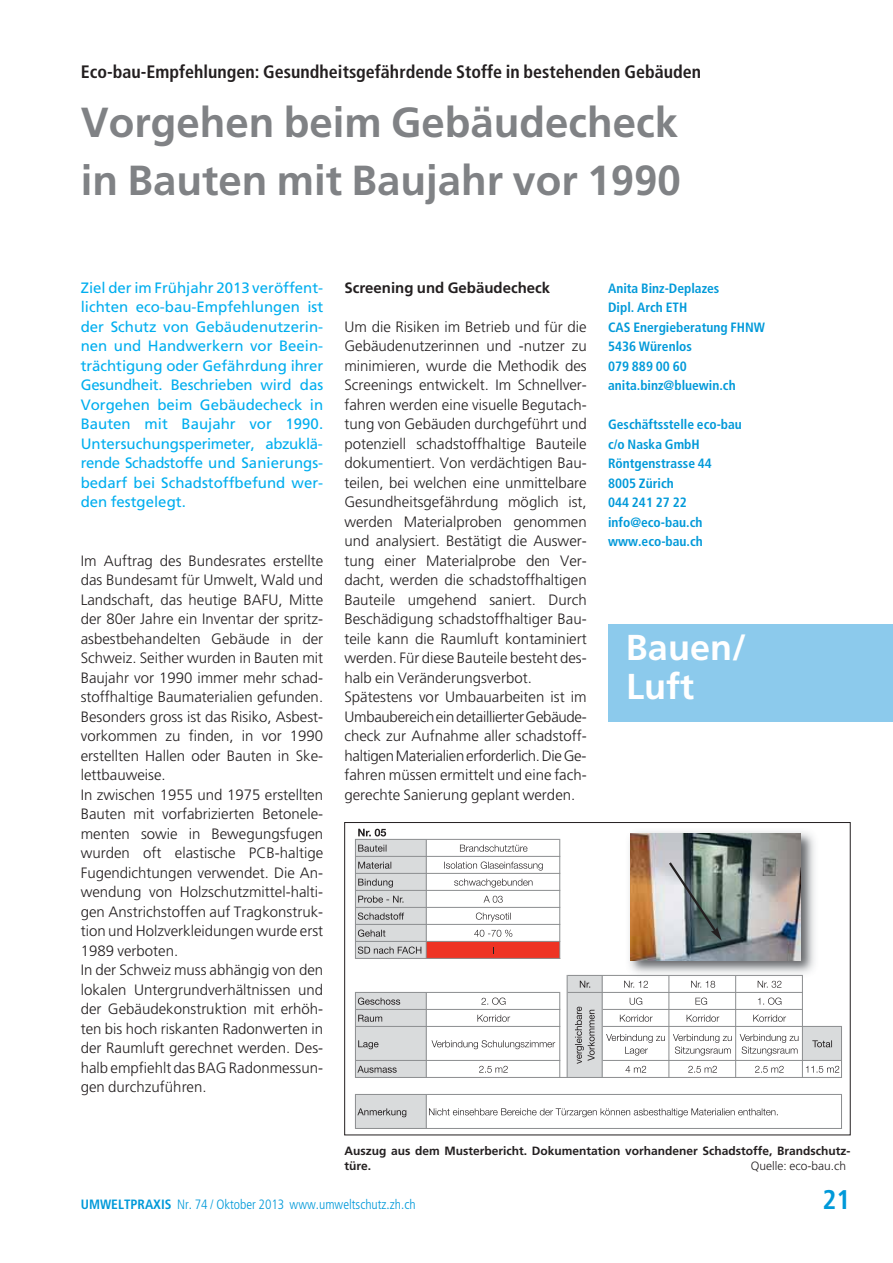
<style>
.page{position:relative;width:893px;height:1263px;background:#fff}
.page>*{position:absolute;margin:0;border:0;box-sizing:border-box;transform-origin:0 0}
.t1{font:700 42px/58.5px "Frutiger LT Std";color:#808285}
.t2{font:700 36px/39px "Frutiger LT Std";color:#fff}
.t3{font:700 condensed 27px "Frutiger LT Std";color:#0099d9}
.t4{font:700 condensed 18px "Frutiger LT Std";color:#231f20}
.t5{font:300 15px/19.5px "Frutiger LT Std";color:#231f20}
.t6{font:15px/19.5px "Frutiger LT Std";color:#00aeef;text-align:justify}
.t7{font:700 15px "Frutiger LT Std";color:#231f20}
.t8{font:700 condensed 13.5px/19.5px "Frutiger LT Std";color:#0099d9}
.t9{font:300 condensed 13.5px "Frutiger LT Std";color:#0099d9}
.t10{font:700 12px/15px "Frutiger LT Std";color:#231f20}
.t11{font:300 12px "Frutiger LT Std";color:#231f20}
.s1{font-weight:700}
</style>
<div class="page">
<div style="left:608px;top:624px;width:285px;height:97px;background:#8ccaec"></div>
<img style="left:624px;top:831px;width:191px;height:153px">
<img style="left:631px;top:833px;width:169px;height:127px">
<svg style="left:667px;top:860px;width:55px;height:81px;background:#838f8e"></svg>
<div style="left:355px;top:839px;width:71px;height:120px;background:#d9dbdc"></div>
<div style="left:426px;top:941px;width:134px;height:18px;background:#ee3324"></div>
<div style="left:567px;top:975px;width:35px;height:18px;background:#d9dbdc"></div>
<div style="left:355px;top:992px;width:71px;height:69px;background:#d9dbdc"></div>
<div style="left:567px;top:992px;width:35px;height:69px;background:#d9dbdc"></div>
<div style="left:802px;top:1026px;width:40px;height:35px;background:#d9dbdc"></div>
<div style="left:355px;top:1060px;width:71px;height:18px;background:#d9dbdc"></div>
<div style="left:567px;top:1060px;width:35px;height:18px;background:#d9dbdc"></div>
<div style="left:355px;top:1094px;width:71px;height:35px;background:#d9dbdc"></div>
<svg style="left:358px;top:829px;width:28px;height:7px"></svg>
<svg style="left:358px;top:845px;width:28px;height:7px"></svg>
<svg style="left:358px;top:862px;width:33px;height:7px"></svg>
<svg style="left:358px;top:879px;width:35px;height:8px"></svg>
<svg style="left:358px;top:896px;width:45px;height:7px"></svg>
<svg style="left:358px;top:912px;width:46px;height:8px"></svg>
<svg style="left:358px;top:929px;width:27px;height:8px"></svg>
<svg style="left:358px;top:946px;width:63px;height:8px"></svg>
<svg style="left:580px;top:981px;width:10px;height:6px"></svg>
<svg style="left:624px;top:981px;width:157px;height:7px"></svg>
<svg style="left:358px;top:997px;width:42px;height:8px"></svg>
<svg style="left:630px;top:997px;width:151px;height:8px"></svg>
<svg style="left:358px;top:1015px;width:24px;height:7px"></svg>
<svg style="left:620px;top:1015px;width:166px;height:7px"></svg>
<svg style="left:358px;top:1040px;width:20px;height:9px"></svg>
<svg style="left:606px;top:1034px;width:59px;height:21px"></svg>
<svg style="left:673px;top:1034px;width:59px;height:21px"></svg>
<svg style="left:740px;top:1034px;width:58px;height:21px"></svg>
<svg style="left:812px;top:1040px;width:20px;height:7px"></svg>
<svg style="left:357px;top:1066px;width:40px;height:7px"></svg>
<svg style="left:625px;top:1066px;width:214px;height:7px"></svg>
<svg style="left:357px;top:1108px;width:49px;height:9px"></svg>
<svg style="left:575px;top:1006px;width:20px;height:58px"></svg>
<svg style="left:429px;top:1108px;width:349px;height:9px"></svg>
<svg style="left:460px;top:845px;width:67px;height:7px"></svg>
<svg style="left:444px;top:861px;width:99px;height:9px"></svg>
<svg style="left:454px;top:879px;width:78px;height:8px"></svg>
<svg style="left:484px;top:896px;width:19px;height:7px"></svg>
<svg style="left:476px;top:912px;width:35px;height:9px"></svg>
<svg style="left:474px;top:929px;width:38px;height:8px"></svg>
<svg style="left:481px;top:997px;width:24px;height:8px"></svg>
<svg style="left:477px;top:1015px;width:33px;height:7px"></svg>
<svg style="left:431px;top:1040px;width:124px;height:9px"></svg>
<svg style="left:479px;top:1066px;width:29px;height:7px"></svg>
<hr style="left:355px;top:839px;width:1px;height:120px;background:#8d8f91">
<hr style="left:426px;top:840px;width:1px;height:119px;background:#8d8f91">
<hr style="left:559px;top:840px;width:1px;height:119px;background:#8d8f91">
<hr style="left:356px;top:992px;width:204px;height:1px;background:#8d8f91">
<hr style="left:356px;top:1009px;width:204px;height:1px;background:#8d8f91">
<hr style="left:356px;top:1026px;width:204px;height:1px;background:#8d8f91">
<hr style="left:356px;top:1060px;width:204px;height:1px;background:#8d8f91">
<hr style="left:355px;top:992px;width:1px;height:86px;background:#8d8f91">
<hr style="left:426px;top:993px;width:1px;height:85px;background:#8d8f91">
<hr style="left:841px;top:1027px;width:1px;height:51px;background:#8d8f91">
<hr style="left:355px;top:1094px;width:1px;height:35px;background:#8d8f91">
<hr style="left:426px;top:1095px;width:1px;height:34px;background:#8d8f91">
<hr style="left:559px;top:993px;width:1px;height:85px;background:#8d8f91">
<hr style="left:567px;top:975px;width:1px;height:103px;background:#8d8f91">
<hr style="left:602px;top:976px;width:1px;height:102px;background:#8d8f91">
<hr style="left:668px;top:976px;width:1px;height:102px;background:#8d8f91">
<hr style="left:735px;top:976px;width:1px;height:102px;background:#8d8f91">
<hr style="left:802px;top:976px;width:1px;height:102px;background:#8d8f91">
<hr style="left:841px;top:1095px;width:1px;height:34px;background:#8d8f91">
<hr style="left:356px;top:839px;width:204px;height:1px;background:#8d8f91">
<hr style="left:356px;top:856px;width:204px;height:1px;background:#8d8f91">
<hr style="left:356px;top:873px;width:204px;height:1px;background:#8d8f91">
<hr style="left:356px;top:890px;width:204px;height:1px;background:#8d8f91">
<hr style="left:356px;top:907px;width:204px;height:1px;background:#8d8f91">
<hr style="left:356px;top:924px;width:204px;height:1px;background:#8d8f91">
<hr style="left:356px;top:941px;width:204px;height:1px;background:#8d8f91">
<hr style="left:356px;top:958px;width:204px;height:1px;background:#8d8f91">
<hr style="left:568px;top:975px;width:235px;height:1px;background:#8d8f91">
<hr style="left:568px;top:992px;width:235px;height:1px;background:#8d8f91">
<hr style="left:603px;top:1009px;width:200px;height:1px;background:#8d8f91">
<hr style="left:603px;top:1026px;width:239px;height:1px;background:#8d8f91">
<hr style="left:603px;top:1060px;width:239px;height:1px;background:#8d8f91">
<hr style="left:356px;top:1077px;width:486px;height:1px;background:#8d8f91">
<hr style="left:356px;top:1094px;width:486px;height:1px;background:#8d8f91">
<hr style="left:356px;top:1128px;width:486px;height:1px;background:#8d8f91">
<div style="left:344px;top:822px;width:506px;height:313px;border:1px solid #231f20"></div>
<p class="t4" style="left:81px;top:63px;width:622px">Eco-bau-Empfehlungen: Gesundheitsgefährdende Stoffe in bestehenden Gebäuden</p>
<h1 class="t1" style="left:81px;top:95px;width:601px">Vorgehen beim Gebäudecheck in Bauten mit Baujahr vor 1990</h1>
<p class="t6" style="left:81px;top:278px;width:244px">Ziel der im Frühjahr 2013 veröffent&shy;lichten eco-bau-Empfehlungen ist der Schutz von Gebäudenutzerin&shy;nen und Handwerkern vor Be ein - trächtigung oder Gefährdung ihrer Gesundheit. Beschrieben wird das Vorgehen beim Gebäudecheck in Bauten mit Baujahr vor 1990.<br>Untersu chungs perimeter, abzuklä - ren de Schad stoffe und Sanierungs&shy;bedarf bei Schadstoffbefund wer&shy;den festgelegt.</p>
<p class="t5" style="left:81px;top:551px;width:244px">Im Auftrag des Bundesrates erstellte das Bundesamt für Umwelt, Wald und Landschaft, das heutige BAFU, Mitte der 80er Jahre ein Inventar der spritz - asbestbehandelten Gebäude in der Schweiz. Seither wurden in Bauten mit Baujahr vor 1990 immer mehr schad&shy;stoffhaltige Baumaterialien gefunden.<br>Besonders gross ist das Risiko, Asbest&shy;vorkommen zu finden, in vor 1990 erstellten Hallen oder Bauten in Ske&shy;lettbauweise.<br>In zwischen 1955 und 1975 erstellten Bauten mit vorfabrizierten Betonele&shy;menten sowie in Bewegungsfugen wurden oft elastische PCB-haltige Fugendichtungen verwendet. Die An&shy;wendung von Holzschutzmittel-halti&shy;gen Anstrichstoffen auf Tragkonstruk&shy;tion und Holzverkleidungen wurde erst 1989 verboten.<br>In der Schweiz muss abhängig von den lokalen Untergrundverhältnissen und der Gebäudekonstruktion mit erhöh&shy;ten bis hoch riskanten Radonwerten in der Raumluft gerechnet werden. Des&shy;halb empfiehlt das BAG Radonmessun&shy;gen durchzuführen.</p>
<p class="t7" style="left:344px;top:280px;width:207px">Screening und Gebäudecheck</p>
<p class="t5" style="left:344px;top:317px;width:244px">Um die Risiken im Betrieb und für die Gebäudenutzerinnen und -nutzer zu minimieren, wurde die Methodik des Screenings entwickelt. Im Schnellver&shy;fahren werden eine visuelle Begutach&shy;tung von Gebäuden durchgeführt und potenziell schadstoffhaltige Bauteile dokumentiert. Von verdächtigen Bau&shy;teilen, bei welchen eine unmittelbare Gesundheitsgefährdung möglich ist, werden Materialproben genommen und analysiert. Bestätigt die Auswer&shy;tung einer Materialprobe den Ver&shy;dacht, werden die schadstoffhaltigen Bauteile umgehend saniert. Durch Beschädigung schadstoffhaltiger Bau&shy;teile kann die Raumluft kontaminiert werden. Für diese Bauteile besteht des&shy;halb ein Veränderungsverbot.<br>Spätestens vor Umbauarbeiten ist im Umbaubereich ein detaillierter Gebäude&shy;check zur Aufnahme aller schadstoff&shy;haltigen Materialien erforderlich. Die Ge&shy;fahren müssen ermittelt und eine fach&shy;gerechte Sanierung geplant werden.</p>
<p class="t8" style="left:608px;top:279px;width:158px">Anita Binz-Deplazes<br>Dipl. Arch ETH<br>CAS Energieberatung FHNW<br>5436 Würenlos<br>079 889 00 60 anita.binz@bluewin.ch</p>
<p class="t8" style="left:608px;top:415px;width:135px">Geschäftsstelle eco-bau c/o Naska GmbH<br>Röntgenstrasse 44<br>8005 Zürich<br>044 241 27 22 info@eco-bau.ch www.eco-bau.ch</p>
<h2 class="t2" style="left:626px;top:630px;width:122px">Bauen/<br>Luft</h2>
<p class="t10" style="left:344px;top:1144px;width:507px">Auszug aus dem Musterbericht. Dokumentation vorhandener Schadstoffe, Brandschutz - türe.</p>
<p class="t11" style="left:751px;top:1160px;width:97px">Quelle: eco-bau.ch</p>
<p class="t9" style="left:81px;top:1198px;width:336px"><span class="s1">UMWELTPRAXIS</span> Nr. 74 / Oktober 2013 www.umweltschutz.zh.ch</p>
<h3 class="t3" style="left:822px;top:1186px;width:30px">21</h3>
</div>
